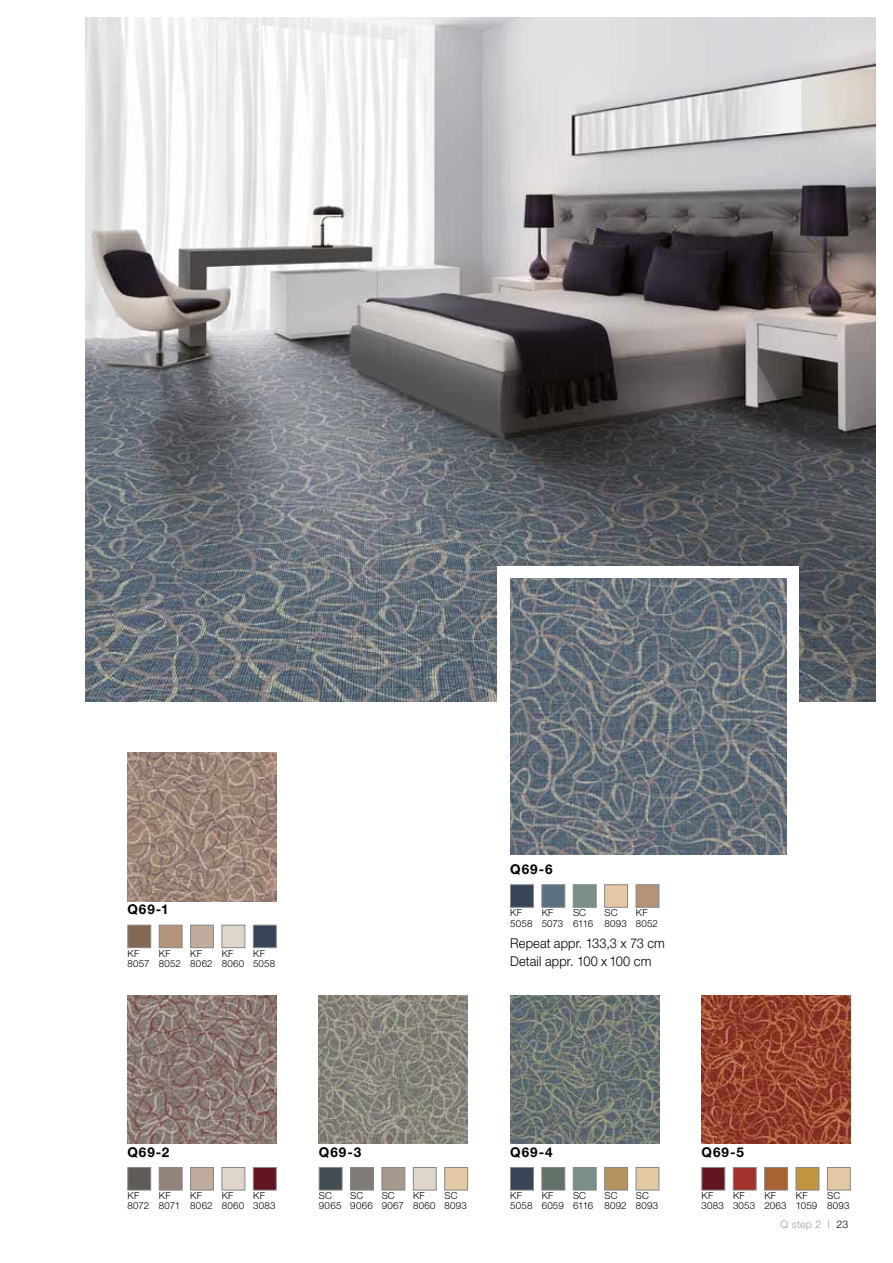
<style>
.page{position:relative;width:893px;height:1263px;background:#fff}
.page>*{position:absolute;margin:0;border:0;box-sizing:border-box;transform-origin:0 0}
.t1{font:300 13.5px/18px "Helvetica Neue LT Pro";letter-spacing:.01em;color:#000;scale:.95 1}
.t2{font:700 13.5px "Helvetica Neue LT Pro";letter-spacing:.07em;color:#000}
.t3{font:300 10.5px "Helvetica Neue LT Pro";letter-spacing:.02em;color:#9d9d9c}
.t4{font:300 9.75px/10.5px "Helvetica Neue LT Pro";letter-spacing:.025em;color:#000}
.s1{color:#000}
</style>
<div class="page">
<img style="left:85px;top:17px;width:791px;height:685px">
<div style="left:497px;top:566px;width:302px;height:301px;background:#fff"></div>
<img style="left:128px;top:753px;width:148px;height:148px">
<div style="left:128px;top:925px;width:23px;height:23px;background:#816754;border:1px solid #878787"></div>
<div style="left:159px;top:925px;width:23px;height:23px;background:#b3947b;border:1px solid #878787"></div>
<div style="left:190px;top:925px;width:24px;height:23px;background:#c0ac9c;border:1px solid #878787"></div>
<div style="left:222px;top:925px;width:23px;height:23px;background:#ddd6cd;border:1px solid #878787"></div>
<div style="left:253px;top:925px;width:23px;height:23px;background:#384558;border:1px solid #878787"></div>
<img style="left:128px;top:995px;width:148px;height:149px">
<div style="left:128px;top:1167px;width:23px;height:23px;background:#5f5c58;border:1px solid #878787"></div>
<div style="left:159px;top:1167px;width:23px;height:23px;background:#92847a;border:1px solid #878787"></div>
<div style="left:190px;top:1167px;width:24px;height:23px;background:#c0ac9c;border:1px solid #878787"></div>
<div style="left:222px;top:1167px;width:23px;height:23px;background:#ddd6cd;border:1px solid #878787"></div>
<div style="left:253px;top:1167px;width:23px;height:23px;background:#621420;border:1px solid #878787"></div>
<img style="left:319px;top:995px;width:149px;height:149px">
<div style="left:319px;top:1167px;width:23px;height:23px;background:#434d51;border:1px solid #878787"></div>
<div style="left:350px;top:1167px;width:24px;height:23px;background:#7d7c77;border:1px solid #878787"></div>
<div style="left:382px;top:1167px;width:23px;height:23px;background:#a69a8f;border:1px solid #878787"></div>
<div style="left:413px;top:1167px;width:23px;height:23px;background:#ddd6cd;border:1px solid #878787"></div>
<div style="left:444px;top:1167px;width:24px;height:23px;background:#e3c9a3;border:1px solid #878787"></div>
<img style="left:510px;top:995px;width:149px;height:149px">
<div style="left:510px;top:1167px;width:24px;height:23px;background:#384558;border:1px solid #878787"></div>
<div style="left:542px;top:1167px;width:23px;height:23px;background:#617167;border:1px solid #878787"></div>
<div style="left:573px;top:1167px;width:23px;height:23px;background:#7c8f87;border:1px solid #878787"></div>
<div style="left:604px;top:1167px;width:24px;height:23px;background:#b49361;border:1px solid #878787"></div>
<div style="left:636px;top:1167px;width:23px;height:23px;background:#e3c9a3;border:1px solid #878787"></div>
<div style="left:510px;top:884px;width:24px;height:23px;background:#384558;border:1px solid #878787"></div>
<div style="left:542px;top:884px;width:23px;height:23px;background:#597181;border:1px solid #878787"></div>
<div style="left:573px;top:884px;width:23px;height:23px;background:#7c8f87;border:1px solid #878787"></div>
<div style="left:604px;top:884px;width:24px;height:23px;background:#e3c9a3;border:1px solid #878787"></div>
<div style="left:636px;top:884px;width:23px;height:23px;background:#b3947b;border:1px solid #878787"></div>
<img style="left:702px;top:995px;width:148px;height:149px">
<div style="left:702px;top:1167px;width:23px;height:23px;background:#621420;border:1px solid #878787"></div>
<div style="left:733px;top:1167px;width:23px;height:23px;background:#a4312a;border:1px solid #878787"></div>
<div style="left:764px;top:1167px;width:24px;height:23px;background:#a86234;border:1px solid #878787"></div>
<div style="left:796px;top:1167px;width:23px;height:23px;background:#c09542;border:1px solid #878787"></div>
<div style="left:827px;top:1167px;width:23px;height:23px;background:#e3c9a3;border:1px solid #878787"></div>
<img style="left:510px;top:578px;width:277px;height:277px">
<h1 class="t2" style="left:128px;top:901px;width:43px">Q69-1</h1>
<p class="t4" style="left:159px;top:948px;width:24px">KF<br>8052</p>
<p class="t4" style="left:190px;top:948px;width:24px">KF<br>8062</p>
<p class="t4" style="left:222px;top:948px;width:24px">KF<br>8060</p>
<p class="t4" style="left:253px;top:948px;width:24px">KF<br>5058</p>
<p class="t4" style="left:128px;top:948px;width:24px">KF<br>8057</p>
<h1 class="t2" style="left:510px;top:861px;width:44px">Q69-6</h1>
<p class="t4" style="left:542px;top:907px;width:23px">KF<br>5073</p>
<p class="t4" style="left:573px;top:907px;width:22px">SC<br>6116</p>
<p class="t4" style="left:604px;top:907px;width:24px">SC<br>8093</p>
<p class="t4" style="left:636px;top:907px;width:24px">KF<br>8052</p>
<p class="t4" style="left:510px;top:907px;width:24px">KF<br>5058</p>
<h1 class="t1" style="left:510px;top:934px;width:164px">Repeat appr. 133,3 x 73 cm<br>Detail appr. 100 x 100 cm</h1>
<h1 class="t2" style="left:128px;top:1143px;width:43px">Q69-2</h1>
<p class="t4" style="left:159px;top:1190px;width:23px">KF<br>8071</p>
<p class="t4" style="left:190px;top:1190px;width:24px">KF<br>8062</p>
<p class="t4" style="left:222px;top:1190px;width:24px">KF<br>8060</p>
<p class="t4" style="left:253px;top:1190px;width:24px">KF<br>3083</p>
<p class="t4" style="left:128px;top:1190px;width:23px">KF<br>8072</p>
<h1 class="t2" style="left:319px;top:1143px;width:44px">Q69-3</h1>
<p class="t4" style="left:350px;top:1190px;width:24px">SC<br>9066</p>
<p class="t4" style="left:382px;top:1190px;width:24px">SC<br>9067</p>
<p class="t4" style="left:413px;top:1190px;width:24px">KF<br>8060</p>
<p class="t4" style="left:444px;top:1190px;width:24px">SC<br>8093</p>
<p class="t4" style="left:319px;top:1190px;width:24px">SC<br>9065</p>
<h1 class="t2" style="left:510px;top:1143px;width:44px">Q69-4</h1>
<p class="t4" style="left:542px;top:1190px;width:24px">KF<br>6059</p>
<p class="t4" style="left:573px;top:1190px;width:22px">SC<br>6116</p>
<p class="t4" style="left:604px;top:1190px;width:24px">SC<br>8092</p>
<p class="t4" style="left:636px;top:1190px;width:24px">SC<br>8093</p>
<p class="t4" style="left:510px;top:1190px;width:24px">KF<br>5058</p>
<h1 class="t2" style="left:702px;top:1143px;width:44px">Q69-5</h1>
<p class="t4" style="left:733px;top:1190px;width:24px">KF<br>3053</p>
<p class="t4" style="left:764px;top:1190px;width:24px">KF<br>2063</p>
<p class="t4" style="left:796px;top:1190px;width:23px">KF<br>1059</p>
<p class="t4" style="left:827px;top:1190px;width:24px">SC<br>8093</p>
<p class="t4" style="left:702px;top:1190px;width:24px">KF<br>3083</p>
<p class="t3" style="left:781px;top:1218px;width:69px">Q step 2 I <span class="s1">23</span></p>
</div>
